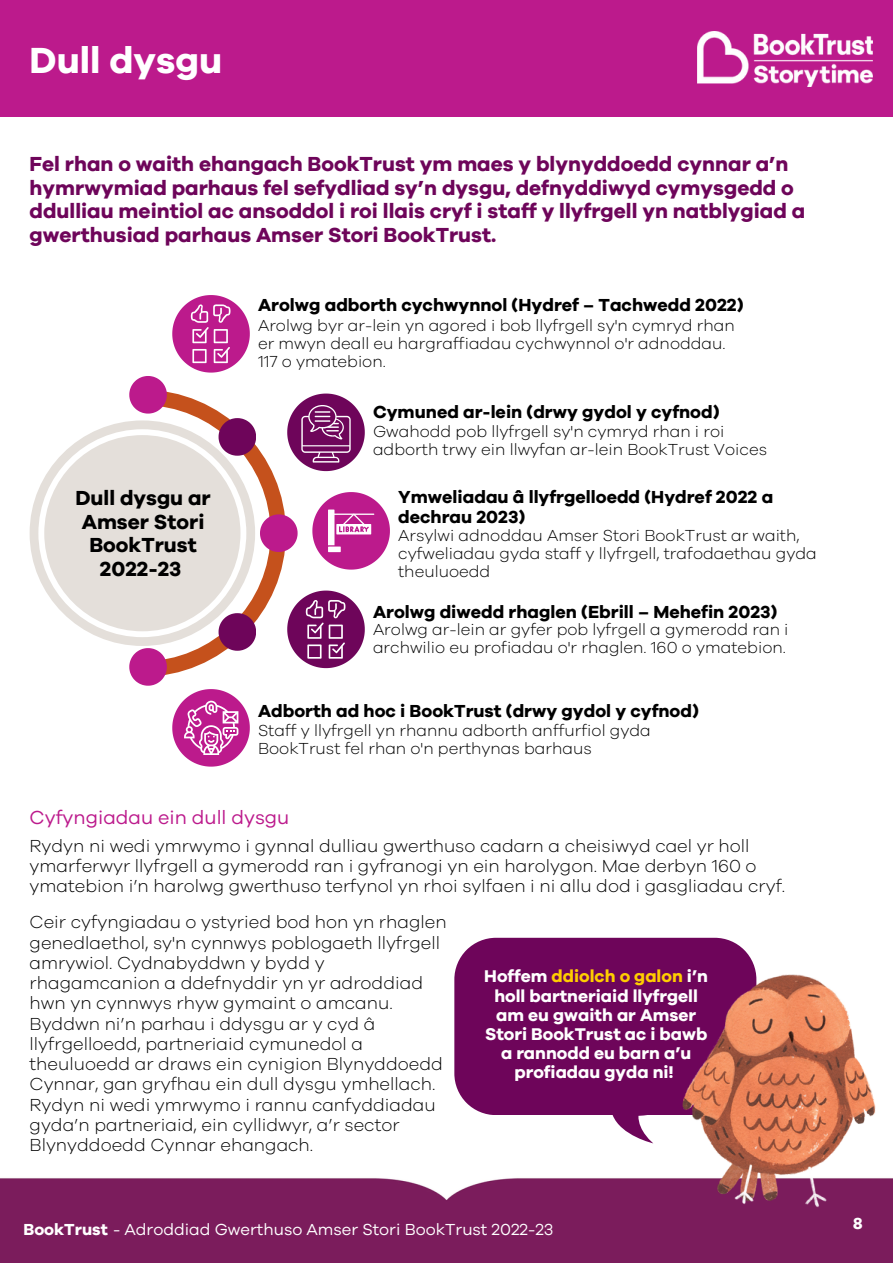
<style>
.page{position:relative;width:893px;height:1264px;background:#fff}
.page>*{position:absolute;margin:0;border:0;box-sizing:border-box;transform-origin:0 0}
.t1{font:700 37.5px "Galano Grotesque";color:#fff}
.t2{font:700 21px/23.5px "Galano Grotesque";color:#6e055a}
.t3{font:700 21px/23.5px "Galano Grotesque";color:#000;text-align:center}
.t4{font:19.5px "Galano Grotesque";color:#bc1a8c}
.t5{font:300 18px/20.2px "Galano Grotesque";color:#000}
.t6{font:700 18px/20.2px "Galano Grotesque";color:#000}
.t7{font:700 17.55px/19px "Galano Grotesque";color:#fff;text-align:center}
.t8{font:300 16.5px/18px "Galano Grotesque";color:#000}
.t9{font:16.5px "Galano Grotesque";color:#fff}
.t10{font:700 16.5px "Galano Grotesque";color:#fff}
.s1{color:#ffcd00}
.s2{font-weight:700}
</style>
<div class="page">
<div style="left:0;top:0;width:892px;height:117px;background:#bc1a8c"></div>
<img style="left:697px;top:31px;width:175px;height:55px">
<div style="left:0;top:1178px;width:892px;height:84px;background:#7b1c5c"></div>
<svg style="left:612px;top:1115px;width:41px;height:28px"></svg>
<div style="left:454px;top:937px;width:302px;height:178px;background:#6e055a"></div>
<img style="left:680px;top:971px;width:195px;height:240px">
<svg style="left:30px;top:421px;width:99px;height:224px"></svg>
<div style="left:44px;top:435px;width:196px;height:196px;background:#e4dfda;border-radius:50%"></div>
<svg style="left:129px;top:295px;width:261px;height:471px"></svg>
<div style="left:328px;top:546px;width:13px;height:6px;background:#fff"></div>
<p class="t1" style="left:30px;top:36px;width:194px">Dull dysgu</p>
<p class="t2" style="left:30px;top:152px;width:777px">Fel rhan o waith ehangach BookTrust ym maes y blynyddoedd cynnar a’n hymrwymiad parhaus fel sefydliad sy’n dysgu, defnyddiwyd cymysgedd o ddulliau meintiol ac ansoddol i roi llais cryf i staff y llyfrgell yn natblygiad a gwerthusiad parhaus Amser Stori BookTrust.</p>
<p class="t6" style="left:258px;top:295px;width:487px">Arolwg adborth cychwynnol (Hydref – Tachwedd 2022)</p>
<p class="t8" style="left:258px;top:316px;width:478px">Arolwg byr ar-lein yn agored i bob llyfrgell sy'n cymryd rhan er mwyn deall eu hargraffiadau cychwynnol o'r adnoddau.<br>117 o ymatebion.</p>
<p class="t3" style="left:75px;top:486px;width:137px">Dull dysgu ar<br>Amser Stori<br>BookTrust<br>2022-23</p>
<p class="t6" style="left:373px;top:402px;width:348px">Cymuned ar-lein (drwy gydol y cyfnod)</p>
<p class="t8" style="left:373px;top:422px;width:395px">Gwahodd pob llyfrgell sy'n cymryd rhan i roi adborth trwy ein llwyfan ar-lein BookTrust Voices</p>
<p class="t6" style="left:398px;top:487px;width:376px">Ymweliadau â llyfrgelloedd (Hydref 2022 a dechrau 2023)</p>
<p class="t8" style="left:398px;top:527px;width:420px">Arsylwi adnoddau Amser Stori BookTrust ar waith, cyfweliadau gyda staff y llyfrgell, trafodaethau gyda theuluoedd</p>
<p class="t6" style="left:373px;top:601px;width:406px">Arolwg diwedd rhaglen (Ebrill – Mehefin 2023)</p>
<p class="t8" style="left:373px;top:620px;width:417px">Arolwg ar-lein ar gyfer pob lyfrgell a gymerodd ran i archwilio eu profiadau o'r rhaglen. 160 o ymatebion.</p>
<p class="t6" style="left:258px;top:700px;width:442px">Adborth ad hoc i BookTrust (drwy gydol y cyfnod)</p>
<p class="t8" style="left:258px;top:721px;width:394px">Staff y llyfrgell yn rhannu adborth anffurfiol gyda<br>BookTrust fel rhan o'n perthynas barhaus</p>
<p class="t4" style="left:30px;top:804px;width:261px">Cyfyngiadau ein dull dysgu</p>
<p class="t5" style="left:30px;top:835px;width:757px">Rydyn ni wedi ymrwymo i gynnal dulliau gwerthuso cadarn a cheisiwyd cael yr holl ymarferwyr llyfrgell a gymerodd ran i gyfranogi yn ein harolygon. Mae derbyn 160 o ymatebion i’n harolwg gwerthuso terfynol yn rhoi sylfaen i ni allu dod i gasgliadau cryf.</p>
<p class="t5" style="left:30px;top:912px;width:418px">Ceir cyfyngiadau o ystyried bod hon yn rhaglen genedlaethol, sy'n cynnwys poblogaeth llyfrgell amrywiol. Cydnabyddwn y bydd y rhagamcanion a ddefnyddir yn yr adroddiad hwn yn cynnwys rhyw gymaint o amcanu.<br>Byddwn ni’n parhau i ddysgu ar y cyd â llyfrgelloedd, partneriaid cymunedol a theuluoedd ar draws ein cynigion Blynyddoedd Cynnar, gan gryfhau ein dull dysgu ymhellach.<br>Rydyn ni wedi ymrwymo i rannu canfyddiadau gyda’n partneriaid, ein cyllidwyr, a’r sector Blynyddoedd Cynnar ehangach.</p>
<p class="t7" style="left:484px;top:967px;width:225px">Hoffem <span class="s1">ddiolch o galon</span> i’n holl bartneriaid llyfrgell am eu gwaith ar Amser<br>Stori BookTrust ac i bawb a rannodd eu barn a’u profiadau gyda ni!</p>
<p class="t9" style="left:23px;top:1217px;width:531px"><span class="s2">BookTrust</span> - Adroddiad Gwerthuso Amser Stori BookTrust 2022-23</p>
<p class="t10" style="left:853px;top:1212px;width:11px">8</p>
</div>
